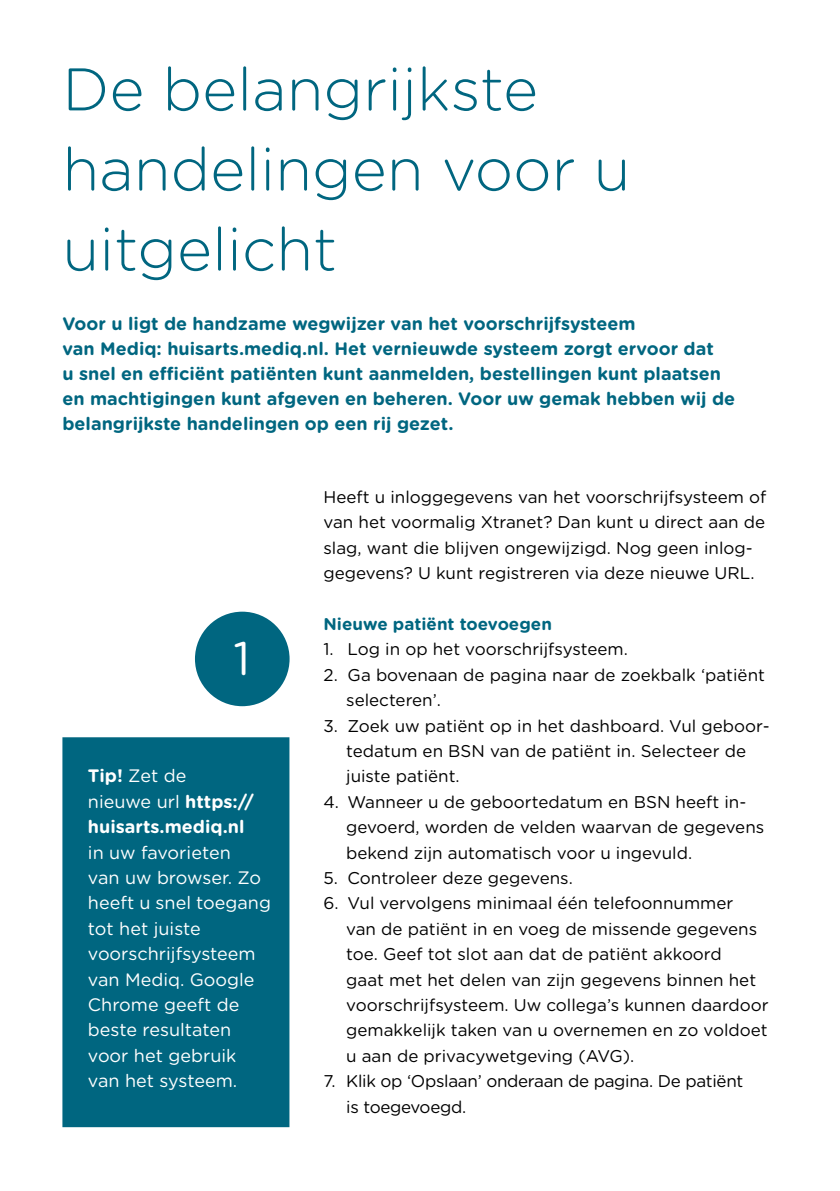
<style>
.page{position:relative;width:840px;height:1191px;background:#fff}
.page>*{position:absolute;margin:0;border:0;box-sizing:border-box;transform-origin:0 0}
.t1{font:300 60px/80px "Gotham Rounded";color:#006680}
.t2{font:47px "Gotham Rounded";color:#fff}
.t3{font:700 18px/25px "Gotham Rounded";color:#006680}
.t4{font:18px/25.4px "Gotham Rounded";color:#fff}
.t5{font:700 18px/25.4px "Gotham Rounded";color:#fff}
.t6{font:17px/25.4px "Gotham Rounded";color:#000}
.t7{font:17px/25.4px "Gotham Rounded";letter-spacing:-.02em;color:#000}
.t8{font:700 17px "Gotham Rounded";color:#006680}
.s1{font-weight:400}
</style>
<div class="page">
<div style="left:192px;top:609px;width:100px;height:99px;background:#006680;border-radius:50%"></div>
<div style="left:190px;top:607px;width:104px;height:104px;border:5px solid #fff;border-radius:50%"></div>
<div style="left:62px;top:737px;width:227px;height:390px;background:#006680;border:2px solid #006680"></div>
<h1 class="t1" style="left:62px;top:46px;width:569px">De belangrijkste handelingen voor u uitgelicht</h1>
<p class="t3" style="left:62px;top:311px;width:674px">Voor u ligt de handzame wegwijzer van het voorschrijfsysteem<br>van Mediq: huisarts.mediq.nl. Het vernieuwde systeem zorgt ervoor dat<br>u snel en efficiënt patiënten kunt aanmelden, bestellingen kunt plaatsen en machtigingen kunt afgeven en beheren. Voor uw gemak hebben wij de belangrijkste handelingen op een rij gezet.</p>
<h2 class="t2" style="left:233px;top:626px;width:18px">1</h2>
<p class="t5" style="left:88px;top:762px;width:168px">Tip! <span class="s1">Zet de<br>nieuwe url</span> https:// huisarts.mediq.nl</p>
<p class="t4" style="left:88px;top:838px;width:184px">in uw favorieten<br>van uw browser. Zo heeft u snel toegang tot het juiste voorschrijfsysteem van Mediq. Google<br>Chrome geeft de beste resultaten voor het gebruik van het systeem.</p>
<p class="t6" style="left:323px;top:483px;width:444px">Heeft u inloggegevens van het voorschrijfsysteem of van het voormalig Xtranet? Dan kunt u direct aan de slag, want die blijven ongewijzigd. Nog geen inlog&shy;gegevens? U kunt registreren via deze nieuwe URL.</p>
<p class="t8" style="left:323px;top:611px;width:230px">Nieuwe patiënt toevoegen</p>
<p class="t6" style="left:323px;top:636px;width:305px">1. Log in op het voorschrijfsysteem.</p>
<p class="t6" style="left:346px;top:661px;width:420px;text-indent:-23px">2. Ga bovenaan de pagina naar de zoekbalk ‘patiënt selecteren’.</p>
<p class="t6" style="left:346px;top:712px;width:425px;text-indent:-23px">3. Zoek uw patiënt op in het dashboard. Vul geboor&shy;tedatum en BSN van de patiënt in. Selecteer de juiste patiënt.</p>
<p class="t6" style="left:346px;top:788px;width:419px;text-indent:-23px">4. Wanneer u de geboortedatum en BSN heeft in&shy;gevoerd, worden de velden waarvan de gegevens bekend zijn automatisch voor u ingevuld.</p>
<p class="t6" style="left:323px;top:864px;width:251px">5. Controleer deze gegevens.</p>
<p class="t6" style="left:346px;top:890px;width:424px;text-indent:-23px">6. Vul vervolgens minimaal één telefoonnummer<br>van de patiënt in en voeg de missende gegevens toe. Geef tot slot aan dat de patiënt akkoord<br>gaat met het delen van zijn gegevens binnen het voorschrijfsysteem. Uw collega’s kunnen daardoor gemakkelijk taken van u overnemen en zo voldoet u aan de privacywetgeving (AVG).</p>
<p class="t7" style="left:346px;top:1067px;width:398px;text-indent:-23px">7. Klik op ‘Opslaan’ onderaan de pagina. De patiënt is toegevoegd.</p>
</div>
